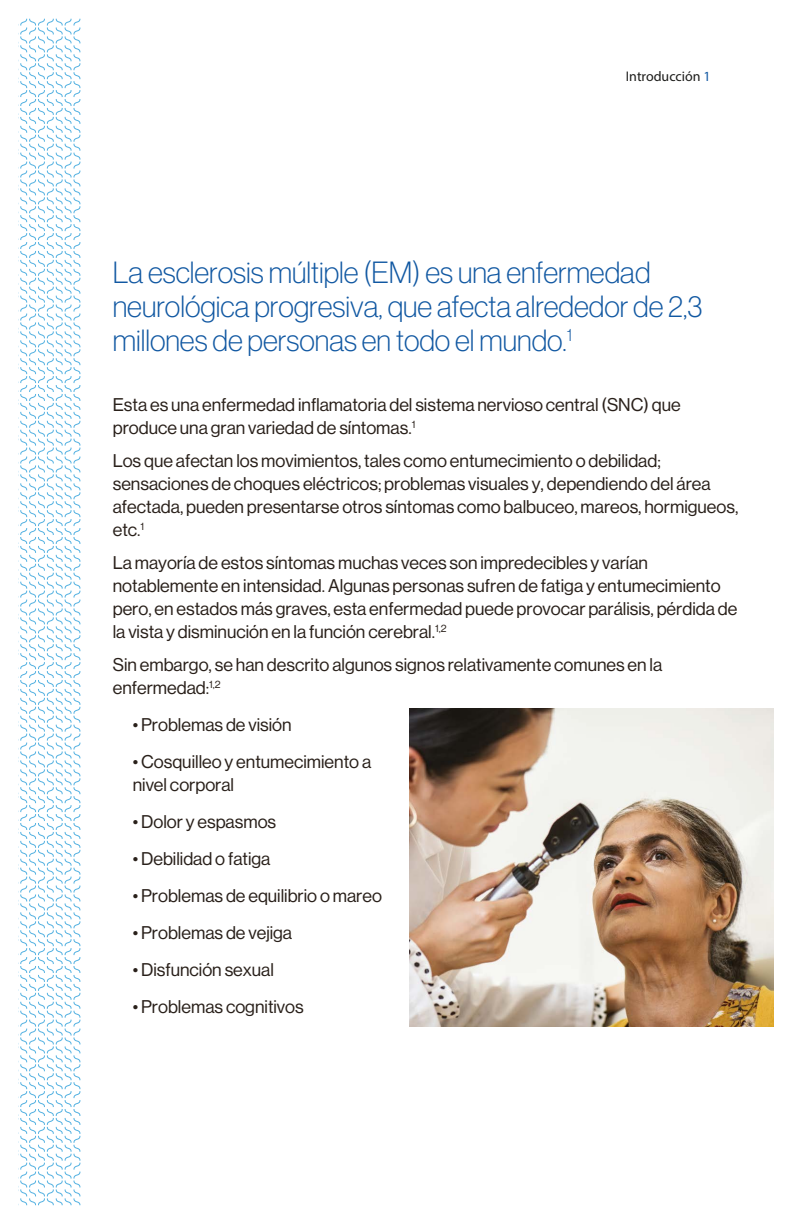
<style>
.page{position:relative;width:792px;height:1224px;background:#fff}
.page>*{position:absolute;margin:0;border:0;box-sizing:border-box;transform-origin:0 0}
.t1{font:100 30px/34px "Volta Modern Display 35";color:#1158a2}
.t2{font:18px/23px "Volta Modern Display 55 Roman";color:#29201a}
.t3{font:14px "Myriad Pro";color:#1d1d1b}
.s1{color:#1158a2}
</style>
<div class="page">
<svg style="left:18px;top:18px;width:63px;height:1188px"></svg>
<img style="left:409px;top:708px;width:365px;height:319px">
<p class="t3" style="left:626px;top:68px;width:86px">Introducción <span class="s1">1</span></p>
<h1 class="t1" style="left:113px;top:255px;width:591px">La esclerosis múltiple (EM) es una enfermedad neurológica progresiva, que afecta alrededor de 2,3 millones de personas en todo el mundo.<sup>1</sup></h1>
<p class="t2" style="left:113px;top:393px;width:569px">Esta es una enfermedad inflamatoria del sistema nervioso central (SNC) que produce una gran variedad de síntomas.<sup>1</sup></p>
<p class="t2" style="left:113px;top:449px;width:627px">Los que afectan los movimientos, tales como entumecimiento o debilidad; sensaciones de choques eléctricos; problemas visuales y, dependiendo del área afectada, pueden presentarse otros síntomas como balbuceo, mareos, hormigueos, etc.<sup>1</sup></p>
<p class="t2" style="left:113px;top:551px;width:626px">La mayoría de estos síntomas muchas veces son impredecibles y varían notablemente en intensidad. Algunas personas sufren de fatiga y entumecimiento pero, en estados más graves, esta enfermedad puede provocar parálisis, pérdida de la vista y disminución en la función cerebral.<sup>1,2</sup></p>
<p class="t2" style="left:113px;top:653px;width:551px">Sin embargo, se han descrito algunos signos relativamente comunes en la enfermedad:<sup>1,2</sup></p>
<p class="t2" style="left:133px;top:713px;width:160px">• Problemas de visión</p>
<p class="t2" style="left:133px;top:750px;width:240px">• Cosquilleo y entumecimiento a nivel corporal</p>
<p class="t2" style="left:133px;top:810px;width:145px">• Dolor y espasmos</p>
<p class="t2" style="left:133px;top:847px;width:139px">• Debilidad o fatiga</p>
<p class="t2" style="left:133px;top:884px;width:251px">• Problemas de equilibrio o mareo</p>
<p class="t2" style="left:133px;top:921px;width:161px">• Problemas de vejiga</p>
<p class="t2" style="left:133px;top:958px;width:143px">• Disfunción sexual</p>
<p class="t2" style="left:133px;top:995px;width:173px">• Problemas cognitivos</p>
</div>
